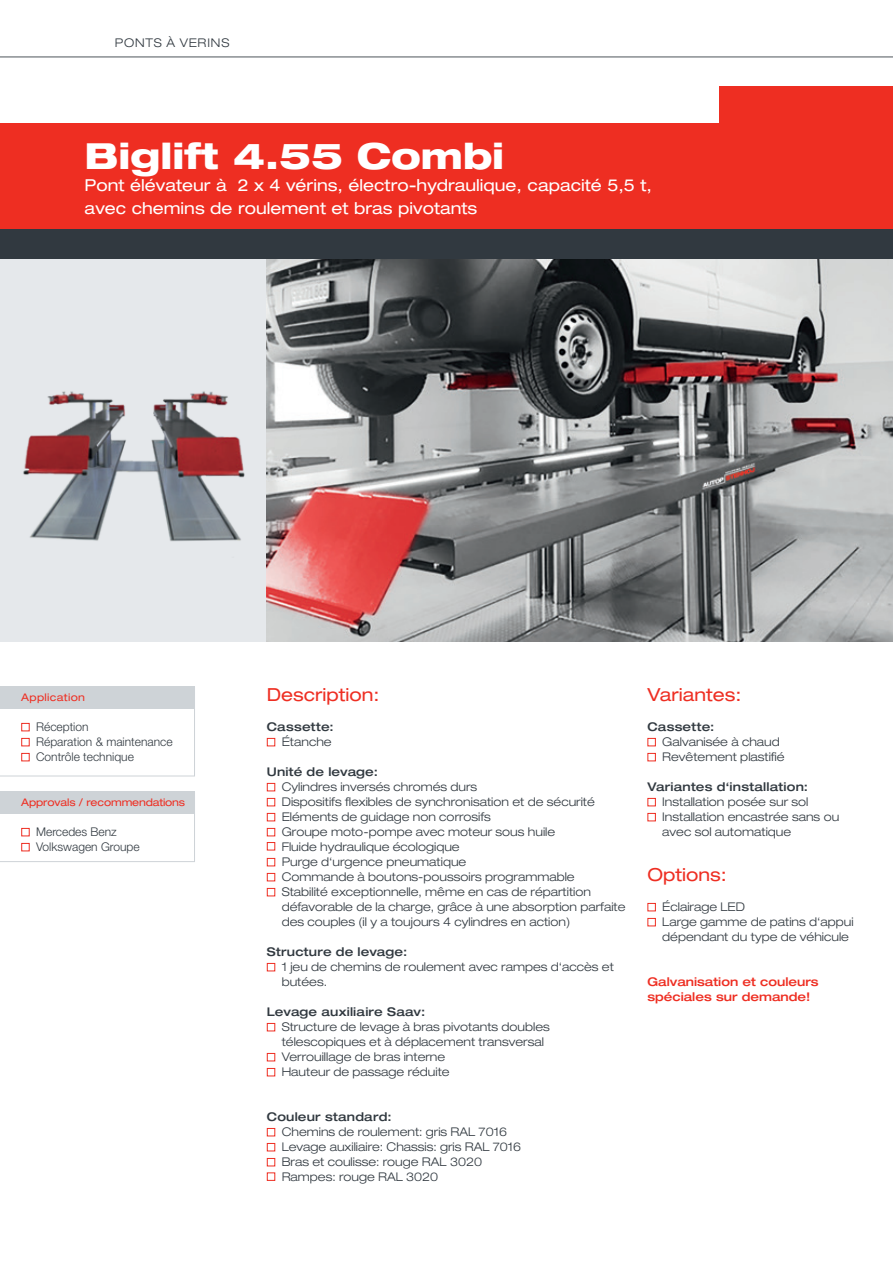
<style>
.page{position:relative;width:893px;height:1263px;background:#fff}
.page>*{position:absolute;margin:0;border:0;box-sizing:border-box;transform-origin:0 0}
.Headline_weiß_2017{font:800 expanded 36px "Helvetica Neue LT Pro";color:#fff}
.Headline_Fließtxt_rot_2017{font:expanded 18px "Helvetica Neue LT Pro";color:#ee2e22}
.Subheadline_weiß_2017{font:expanded 16.5px "Helvetica Neue LT Pro";color:#fff}
.Fließtext_2017{font:300 expanded 12px/15px "Helvetica Neue LT Pro";color:#313940}
.Subline_Fließtext_2017{font:500 expanded 12px "Helvetica Neue LT Pro";letter-spacing:.015em;color:#313940}
.Text_Kasten_2017{font:300 12px "Helvetica Neue LT Pro";color:#313940}
.Fließtext_rot_fett_2017{font:500 expanded 12px "Helvetica Neue LT Pro";color:#ee2e22}
.Fließtext_2017-2{font:300 expanded 12px "Helvetica Neue LT Pro";letter-spacing:.07em;color:#313940}
.Headline_Kasten_rot_2017{font:expanded 10.5px "Helvetica Neue LT Pro";letter-spacing:-.01em;color:#ee2e22}
.Headline_Kasten_rot_2017-2{font:expanded 10.5px "Helvetica Neue LT Pro";letter-spacing:.03em;color:#ee2e22}
</style>
<div class="page">
<svg style="left:0;top:56px;width:893px;height:1px"></svg>
<div style="left:0;top:259px;width:267px;height:382px;background:#e5e8eb"></div>
<img style="left:23px;top:391px;width:222px;height:151px">
<img style="left:267px;top:259px;width:626px;height:382px">
<div style="left:0;top:154px;width:893px;height:105px;background:#313940"></div>
<div style="left:719px;top:86px;width:174px;height:105px;background:#ee2e22"></div>
<div style="left:0;top:124px;width:893px;height:105px;background:#ee2e22"></div>
<svg style="left:0;top:814px;width:195px;height:48px"></svg>
<div style="left:0;top:791px;width:195px;height:23px;background:#ced3d7"></div>
<div style="left:21px;top:828px;width:9px;height:8px;border:1px solid #ee2e22"></div>
<div style="left:21px;top:843px;width:9px;height:8px;border:1px solid #ee2e22"></div>
<svg style="left:0;top:709px;width:195px;height:67px"></svg>
<div style="left:0;top:686px;width:195px;height:23px;background:#ced3d7"></div>
<div style="left:21px;top:723px;width:9px;height:8px;border:1px solid #ee2e22"></div>
<div style="left:21px;top:738px;width:9px;height:8px;border:1px solid #ee2e22"></div>
<div style="left:21px;top:753px;width:9px;height:8px;border:1px solid #ee2e22"></div>
<div style="left:267px;top:738px;width:8px;height:8px;border:1px solid #ee2e22"></div>
<div style="left:267px;top:783px;width:8px;height:8px;border:1px solid #ee2e22"></div>
<div style="left:267px;top:798px;width:8px;height:8px;border:1px solid #ee2e22"></div>
<div style="left:267px;top:813px;width:8px;height:8px;border:1px solid #ee2e22"></div>
<div style="left:267px;top:828px;width:8px;height:8px;border:1px solid #ee2e22"></div>
<div style="left:267px;top:858px;width:8px;height:8px;border:1px solid #ee2e22"></div>
<div style="left:267px;top:873px;width:8px;height:8px;border:1px solid #ee2e22"></div>
<div style="left:267px;top:888px;width:8px;height:8px;border:1px solid #ee2e22"></div>
<div style="left:267px;top:963px;width:8px;height:8px;border:1px solid #ee2e22"></div>
<div style="left:267px;top:1023px;width:8px;height:8px;border:1px solid #ee2e22"></div>
<div style="left:267px;top:1053px;width:8px;height:8px;border:1px solid #ee2e22"></div>
<div style="left:267px;top:1068px;width:8px;height:8px;border:1px solid #ee2e22"></div>
<div style="left:267px;top:1128px;width:8px;height:8px;border:1px solid #ee2e22"></div>
<div style="left:267px;top:1143px;width:8px;height:8px;border:1px solid #ee2e22"></div>
<div style="left:267px;top:1158px;width:8px;height:8px;border:1px solid #ee2e22"></div>
<div style="left:647px;top:738px;width:9px;height:8px;border:1px solid #ee2e22"></div>
<div style="left:647px;top:753px;width:9px;height:8px;border:1px solid #ee2e22"></div>
<div style="left:647px;top:798px;width:9px;height:8px;border:1px solid #ee2e22"></div>
<div style="left:647px;top:813px;width:9px;height:8px;border:1px solid #ee2e22"></div>
<div style="left:647px;top:903px;width:9px;height:8px;border:1px solid #ee2e22"></div>
<div style="left:647px;top:918px;width:9px;height:8px;border:1px solid #ee2e22"></div>
<div style="left:267px;top:842px;width:8px;height:8px;border:1px solid #ee2e22"></div>
<div style="left:267px;top:1172px;width:8px;height:9px;border:1px solid #ee2e22"></div>
<p class="Fließtext_2017-2" style="left:115px;top:35px;width:116px">PONTS À VERINS</p>
<p class="Headline_weiß_2017" style="left:85px;top:133px;width:421px">Biglift 4.55 Combi</p>
<p class="Subheadline_weiß_2017" style="left:85px;top:176px;width:569px">Pont élévateur à 2 x 4 vérins, électro-hydraulique, capacité 5,5 t,</p>
<p class="Subheadline_weiß_2017" style="left:85px;top:198px;width:394px">avec chemins de roulement et bras pivotants</p>
<p class="Headline_Kasten_rot_2017-2" style="left:21px;top:691px;width:65px">Application</p>
<p class="Text_Kasten_2017" style="left:36px;top:720px;width:54px">Réception</p>
<p class="Text_Kasten_2017" style="left:36px;top:735px;width:138px">Réparation &amp; maintenance</p>
<p class="Text_Kasten_2017" style="left:36px;top:750px;width:99px">Contrôle technique</p>
<p class="Headline_Kasten_rot_2017" style="left:21px;top:796px;width:165px">Approvals / recommendations</p>
<p class="Text_Kasten_2017" style="left:36px;top:825px;width:82px">Mercedes Benz</p>
<p class="Text_Kasten_2017" style="left:36px;top:840px;width:105px">Volkswagen Groupe</p>
<p class="Headline_Fließtxt_rot_2017" style="left:267px;top:685px;width:114px">Description:</p>
<p class="Subline_Fließtext_2017" style="left:267px;top:720px;width:68px">Cassette:</p>
<p class="Fließtext_2017" style="left:282px;top:734px;width:52px">Étanche</p>
<p class="Subline_Fließtext_2017" style="left:267px;top:765px;width:113px">Unité de levage:</p>
<p class="Fließtext_2017" style="left:282px;top:779px;width:197px">Cylindres inversés chromés durs</p>
<p class="Fließtext_2017" style="left:282px;top:794px;width:315px">Dispositifs flexibles de synchronisation et de sécurité</p>
<p class="Fließtext_2017" style="left:282px;top:809px;width:211px">Eléments de guidage non corrosifs</p>
<p class="Fließtext_2017" style="left:282px;top:824px;width:275px">Groupe moto-pompe avec moteur sous huile</p>
<p class="Fließtext_2017" style="left:282px;top:839px;width:179px">Fluide hydraulique écologique</p>
<p class="Fließtext_2017" style="left:282px;top:854px;width:186px">Purge d‘urgence pneumatique</p>
<p class="Fließtext_2017" style="left:282px;top:869px;width:295px">Commande à boutons-poussoirs programmable</p>
<p class="Fließtext_2017" style="left:282px;top:884px;width:311px">Stabilité exceptionnelle, même en cas de répartition</p>
<p class="Fließtext_2017" style="left:282px;top:899px;width:345px">défavorable de la charge, grâce à une absorption parfaite des couples (il y a toujours 4 cylindres en action)</p>
<p class="Subline_Fließtext_2017" style="left:267px;top:945px;width:142px">Structure de levage:</p>
<p class="Fließtext_2017" style="left:282px;top:959px;width:334px">1 jeu de chemins de roulement avec rampes d‘accès et butées.</p>
<p class="Subline_Fließtext_2017" style="left:267px;top:1005px;width:160px">Levage auxiliaire Saav:</p>
<p class="Fließtext_2017" style="left:282px;top:1019px;width:270px">Structure de levage à bras pivotants doubles</p>
<p class="Fließtext_2017" style="left:282px;top:1034px;width:264px">télescopiques et à déplacement transversal</p>
<p class="Fließtext_2017" style="left:282px;top:1049px;width:165px">Verrouillage de bras interne</p>
<p class="Fließtext_2017" style="left:282px;top:1064px;width:170px">Hauteur de passage réduite</p>
<p class="Subline_Fließtext_2017" style="left:267px;top:1110px;width:126px">Couleur standard:</p>
<p class="Fließtext_2017" style="left:282px;top:1124px;width:227px">Chemins de roulement: gris RAL 7016</p>
<p class="Fließtext_2017" style="left:282px;top:1139px;width:241px">Levage auxiliaire: Chassis: gris RAL 7016</p>
<p class="Fließtext_2017" style="left:282px;top:1154px;width:202px">Bras et coulisse: rouge RAL 3020</p>
<p class="Fließtext_2017" style="left:282px;top:1169px;width:158px">Rampes: rouge RAL 3020</p>
<p class="Headline_Fließtxt_rot_2017" style="left:647px;top:685px;width:96px">Variantes:</p>
<p class="Subline_Fließtext_2017" style="left:647px;top:720px;width:68px">Cassette:</p>
<p class="Fließtext_2017" style="left:662px;top:734px;width:119px">Galvanisée à chaud</p>
<p class="Fließtext_2017" style="left:662px;top:749px;width:124px">Revêtement plastifié</p>
<p class="Subline_Fließtext_2017" style="left:647px;top:780px;width:162px">Variantes d‘installation:</p>
<p class="Fließtext_2017" style="left:662px;top:794px;width:148px">Installation posée sur sol</p>
<p class="Fließtext_2017" style="left:662px;top:809px;width:178px">Installation encastrée sans ou avec sol automatique</p>
<p class="Headline_Fließtxt_rot_2017" style="left:647px;top:865px;width:81px">Options:</p>
<p class="Fließtext_2017" style="left:662px;top:899px;width:84px">Éclairage LED</p>
<p class="Fließtext_2017" style="left:662px;top:914px;width:193px">Large gamme de patins d‘appui dépendant du type de véhicule</p>
<p class="Fließtext_rot_fett_2017" style="left:647px;top:975px;width:173px">Galvanisation et couleurs</p>
<p class="Fließtext_rot_fett_2017" style="left:647px;top:990px;width:164px">spéciales sur demande!</p>
</div>
